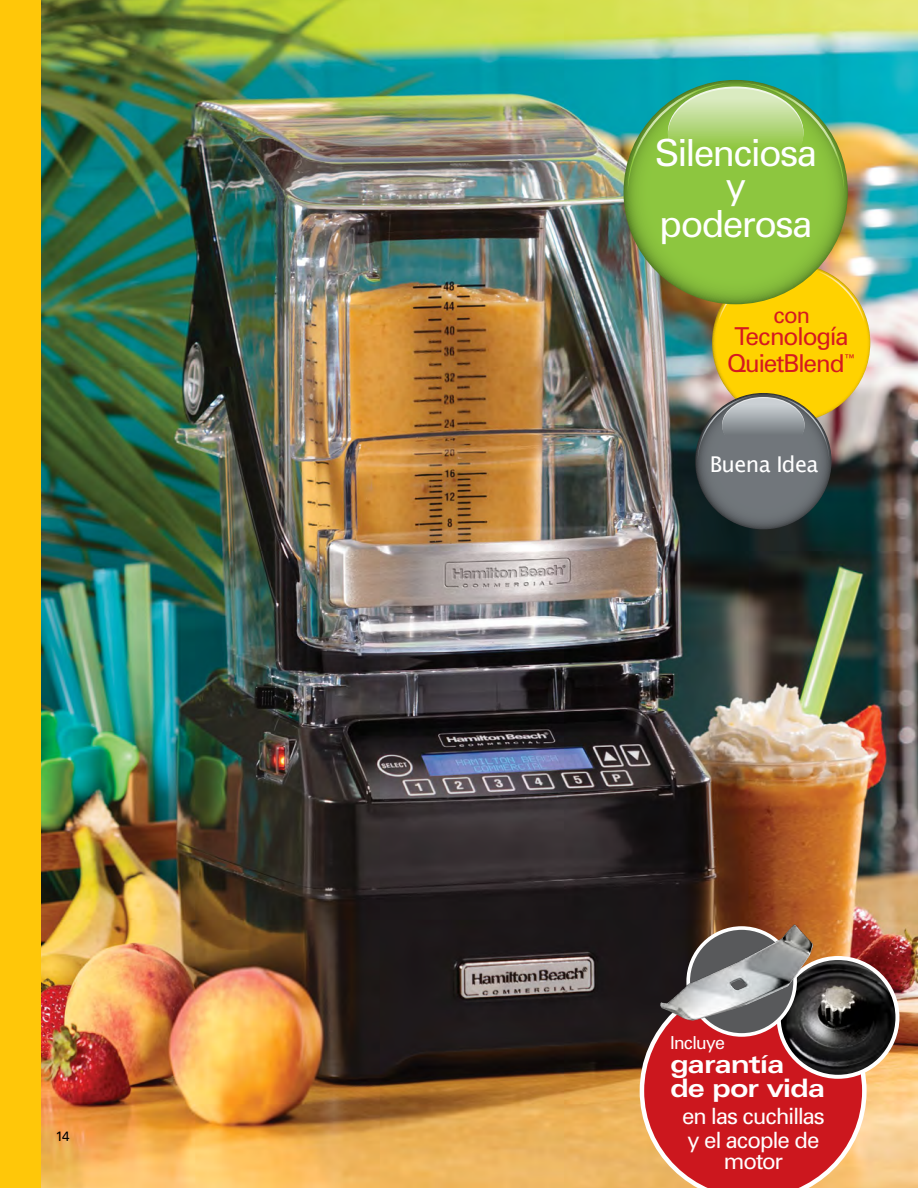
<style>
.page{position:relative;width:918px;height:1188px;background:#fff}
.page>*{position:absolute;margin:0;border:0;box-sizing:border-box;transform-origin:0 0}
.t1{font:37.5px/33px "Zurich BT";letter-spacing:-.04em;color:#fff;text-align:center}
.t2{font:700 expanded 25.5px/24px "Zurich BT";letter-spacing:-.04em;color:#fff}
.t3{font:24.75px/27px "Zurich BT";letter-spacing:-.04em;color:#d51920;text-align:center}
.t4{font:22.5px/24px "Zurich BT";letter-spacing:-.04em;color:#fff}
.t5{font:22.5px "Zurich BT";color:#d51920}
.t6{font:21.75px "Lucida Grande";letter-spacing:-.03em;color:#fff}
.t7{font:18px "Zurich BT";letter-spacing:-.04em;color:#fff}
.t8{font:13.5px "Zurich BT";color:#000}
</style>
<div class="page">
<img style="left:40px;top:0;width:878px;height:1188px">
<svg style="left:695px;top:393px;width:137px;height:136px;background:#696e72"></svg>
<img style="left:698px;top:265px;width:172px;height:196px">
<svg style="left:624px;top:80px;width:224px;height:224px;background:#86bd3c"></svg>
<svg style="left:628px;top:83px;width:216px;height:109px;background:#82c268"></svg>
<div style="left:0;top:0;width:40px;height:1188px;background:#ffc709"></div>
<svg style="left:640px;top:980px;width:227px;height:208px;background:#cc3331"></svg>
<img style="left:779px;top:958px;width:118px;height:118px">
<div style="left:777px;top:956px;width:122px;height:123px;border:4px solid #fff;border-radius:50%"></div>
<img style="left:654px;top:919px;width:165px;height:109px">
<p class="t8" style="left:56px;top:1128px;width:16px">14</p>
<h1 class="t1" style="left:655px;top:136px;width:164px">Silenciosa y</h1>
<h1 class="t1" style="left:660px;top:207px;width:154px">poderosa</h1>
<p class="t5" style="left:773px;top:301px;width:38px">con</p>
<p class="t3" style="left:727px;top:323px;width:131px">Tecnología<br>QuietBlend<sup>™</sup></p>
<p class="t6" style="left:710px;top:452px;width:110px">Buena Idea</p>
<p class="t7" style="left:670px;top:1032px;width:57px">Incluye</p>
<p class="t2" style="left:670px;top:1052px;width:157px">garantía de por vida</p>
<p class="t4" style="left:682px;top:1103px;width:144px">en las cuchillas y el acople de</p>
<p class="t4" style="left:724px;top:1148px;width:61px">motor</p>
</div>
